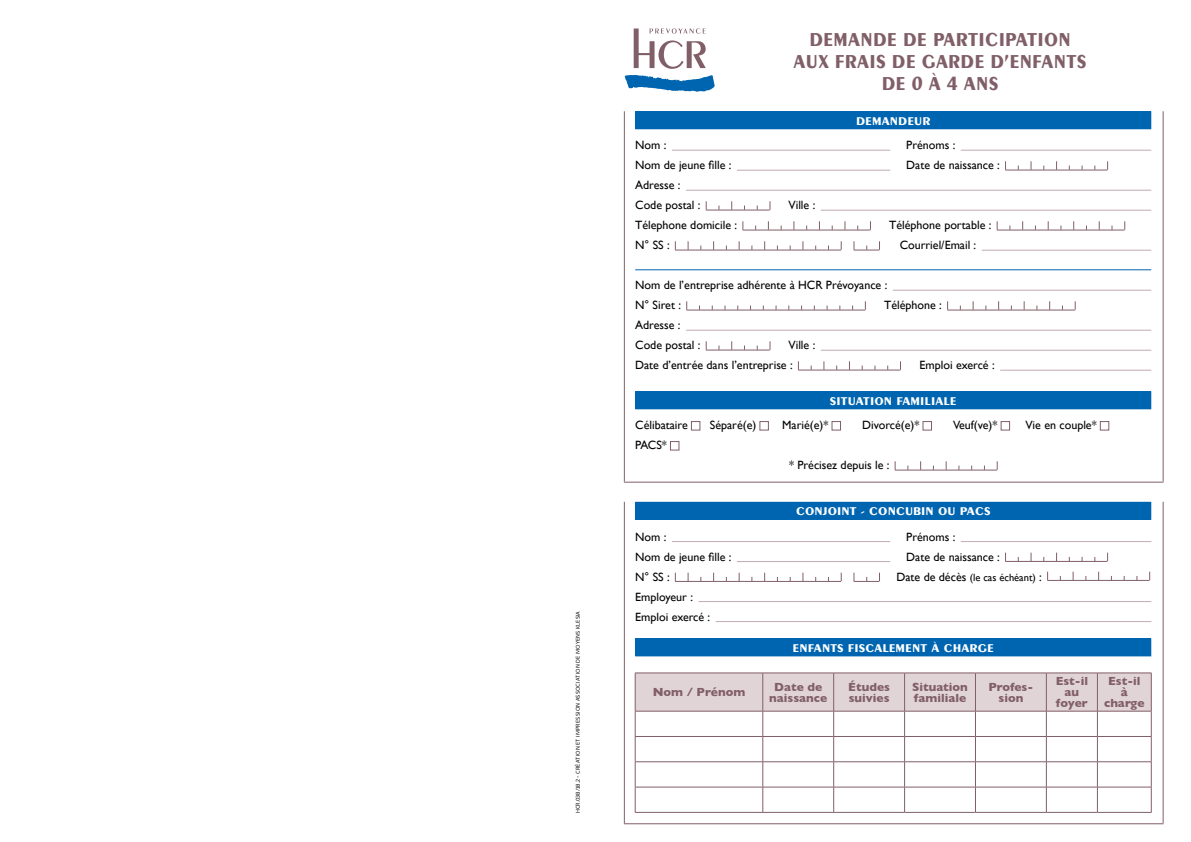
<style>
.page{position:relative;width:1191px;height:842px;background:#fff}
.page>*{position:absolute;margin:0;border:0;box-sizing:border-box;transform-origin:0 0}
.t1{font:700 20px/22px "Peignot LT";letter-spacing:.015em;color:#815f68;text-align:center;scale:.9 1}
.t2{font:12px/20px "Gill Sans";color:#000}
.t3{font:700 12px/11px "Gill Sans";color:#815f68;text-align:center}
.t4{font:700 12px "Peignot LT";letter-spacing:.01em;color:#fff}
.t5{font:10.5px "Gill Sans";color:#000}
.t6{font:5.5px "Kyrial Display Pro";letter-spacing:.025em;color:#000}
.s1{font-size:12px}
</style>
<div class="page">
<svg style="left:633px;top:28px;width:73px;height:41px"></svg>
<svg style="left:625px;top:75px;width:89px;height:17px"></svg>
<hr style="left:672px;top:150px;width:218px;height:1px;background:#c1abb1">
<hr style="left:960px;top:150px;width:191px;height:1px;background:#c1abb1">
<hr style="left:737px;top:170px;width:153px;height:1px;background:#c1abb1">
<hr style="left:686px;top:190px;width:465px;height:1px;background:#c1abb1">
<hr style="left:820px;top:210px;width:331px;height:1px;background:#c1abb1">
<hr style="left:981px;top:250px;width:170px;height:1px;background:#c1abb1">
<hr style="left:635px;top:269px;width:516px;height:1px;background:#0065b0">
<hr style="left:893px;top:290px;width:258px;height:1px;background:#c1abb1">
<hr style="left:686px;top:330px;width:465px;height:1px;background:#c1abb1">
<hr style="left:820px;top:350px;width:331px;height:1px;background:#c1abb1">
<hr style="left:1000px;top:370px;width:151px;height:1px;background:#c1abb1">
<hr style="left:672px;top:541px;width:218px;height:1px;background:#c1abb1">
<hr style="left:960px;top:541px;width:191px;height:1px;background:#c1abb1">
<hr style="left:737px;top:561px;width:153px;height:1px;background:#c1abb1">
<hr style="left:698px;top:601px;width:453px;height:1px;background:#c1abb1">
<hr style="left:715px;top:621px;width:436px;height:1px;background:#c1abb1">
<div style="left:635px;top:112px;width:515px;height:17px;background:#0065b0"></div>
<div style="left:635px;top:111px;width:516px;height:18px;border:1px solid #0065b0"></div>
<hr style="left:1005px;top:170px;width:102px;height:1px;background:#815f68">
<hr style="left:706px;top:210px;width:63px;height:1px;background:#815f68">
<hr style="left:742px;top:230px;width:128px;height:1px;background:#815f68">
<hr style="left:997px;top:230px;width:127px;height:1px;background:#815f68">
<hr style="left:675px;top:250px;width:166px;height:1px;background:#815f68">
<svg style="left:853px;top:241px;width:27px;height:10px"></svg>
<hr style="left:686px;top:310px;width:179px;height:1px;background:#815f68">
<hr style="left:947px;top:310px;width:128px;height:1px;background:#815f68">
<hr style="left:706px;top:350px;width:63px;height:1px;background:#815f68">
<hr style="left:798px;top:370px;width:102px;height:1px;background:#815f68">
<div style="left:635px;top:392px;width:515px;height:17px;background:#0065b0"></div>
<div style="left:635px;top:391px;width:516px;height:18px;border:1px solid #0065b0"></div>
<div style="left:691px;top:421px;width:9px;height:9px;background:#fff;border:1px solid #815f68"></div>
<div style="left:759px;top:421px;width:9px;height:9px;background:#fff;border:1px solid #815f68"></div>
<div style="left:831px;top:421px;width:9px;height:9px;background:#fff;border:1px solid #815f68"></div>
<div style="left:922px;top:421px;width:9px;height:9px;background:#fff;border:1px solid #815f68"></div>
<div style="left:1000px;top:421px;width:9px;height:9px;background:#fff;border:1px solid #815f68"></div>
<div style="left:1100px;top:421px;width:9px;height:9px;background:#fff;border:1px solid #815f68"></div>
<div style="left:670px;top:441px;width:9px;height:9px;background:#fff;border:1px solid #815f68"></div>
<hr style="left:895px;top:470px;width:102px;height:1px;background:#815f68">
<div style="left:635px;top:502px;width:515px;height:17px;background:#0065b0"></div>
<div style="left:635px;top:502px;width:516px;height:18px;border:1px solid #0065b0"></div>
<hr style="left:1005px;top:561px;width:102px;height:1px;background:#815f68">
<hr style="left:675px;top:581px;width:166px;height:1px;background:#815f68">
<svg style="left:853px;top:573px;width:27px;height:9px"></svg>
<hr style="left:1047px;top:580px;width:102px;height:1px;background:#815f68">
<div style="left:635px;top:639px;width:515px;height:17px;background:#0065b0"></div>
<div style="left:635px;top:638px;width:516px;height:18px;border:1px solid #0065b0"></div>
<hr style="left:1151px;top:673px;width:1px;height:38px;background:#815f68">
<svg style="left:635px;top:673px;width:516px;height:139px"></svg>
<hr style="left:833px;top:787px;width:71px;height:1px;background:#815f68">
<svg style="left:833px;top:711px;width:1px;height:101px"></svg>
<hr style="left:904px;top:787px;width:71px;height:1px;background:#815f68">
<svg style="left:904px;top:711px;width:1px;height:101px"></svg>
<hr style="left:975px;top:787px;width:71px;height:1px;background:#815f68">
<svg style="left:975px;top:711px;width:1px;height:101px"></svg>
<hr style="left:1046px;top:787px;width:51px;height:1px;background:#815f68">
<svg style="left:1046px;top:711px;width:1px;height:101px"></svg>
<hr style="left:1097px;top:787px;width:54px;height:1px;background:#815f68">
<svg style="left:1097px;top:711px;width:1px;height:101px"></svg>
<svg style="left:1151px;top:711px;width:1px;height:101px"></svg>
<hr style="left:635px;top:812px;width:128px;height:1px;background:#815f68">
<hr style="left:763px;top:812px;width:70px;height:1px;background:#815f68">
<hr style="left:833px;top:812px;width:71px;height:1px;background:#815f68">
<hr style="left:904px;top:812px;width:71px;height:1px;background:#815f68">
<hr style="left:975px;top:812px;width:71px;height:1px;background:#815f68">
<hr style="left:1046px;top:812px;width:51px;height:1px;background:#815f68">
<hr style="left:1097px;top:812px;width:54px;height:1px;background:#815f68">
<hr style="left:624px;top:111px;width:1px;height:371px;background:#815f68">
<hr style="left:1162px;top:111px;width:1px;height:371px;background:#815f68">
<hr style="left:624px;top:482px;width:539px;height:1px;background:#815f68">
<hr style="left:624px;top:502px;width:1px;height:321px;background:#815f68">
<hr style="left:1162px;top:502px;width:1px;height:321px;background:#815f68">
<hr style="left:624px;top:823px;width:539px;height:1px;background:#815f68">
<p class="t6" style="left:574px;top:813px;width:204px;rotate:-90deg">HCR.038/18.2 - CRÉATION ET IMPRESSION ASSOCIATION DE MOYENS KLESIA</p>
<h1 class="t1" style="left:793px;top:29px;width:327px">DEMANDE DE PARTICIPATION<br>AUX FRAIS DE GARDE D’ENFANTS<br>DE 0 À 4 ANS</h1>
<p class="t4" style="left:856px;top:114px;width:76px">DEMANDEUR</p>
<p class="t2" style="left:635px;top:135px;width:33px">Nom :</p>
<p class="t2" style="left:906px;top:135px;width:51px">Prénoms :</p>
<p class="t2" style="left:635px;top:155px;width:98px">Nom de jeune fille :</p>
<p class="t2" style="left:906px;top:155px;width:95px">Date de naissance :</p>
<p class="t2" style="left:635px;top:175px;width:67px">Adresse :<br>Code postal :</p>
<p class="t2" style="left:788px;top:195px;width:28px">Ville :</p>
<p class="t2" style="left:635px;top:215px;width:103px">Télephone domicile :</p>
<p class="t2" style="left:889px;top:215px;width:104px">Téléphone portable :</p>
<p class="t2" style="left:635px;top:235px;width:36px">N° SS :</p>
<p class="t2" style="left:899px;top:235px;width:78px">Courriel/Email :</p>
<p class="t2" style="left:635px;top:275px;width:254px">Nom de l’entreprise adhérente à HCR Prévoyance :<br>N° Siret :</p>
<p class="t2" style="left:884px;top:295px;width:59px">Téléphone :</p>
<p class="t2" style="left:635px;top:315px;width:67px">Adresse :<br>Code postal :</p>
<p class="t2" style="left:635px;top:335px;width:182px;text-indent:153px">Ville :<br>Date d’entrée dans l’entreprise :</p>
<p class="t2" style="left:919px;top:355px;width:77px">Emploi exercé :</p>
<p class="t4" style="left:830px;top:394px;width:128px">SITUATION FAMILIALE</p>
<p class="t2" style="left:635px;top:415px;width:54px">Célibataire</p>
<p class="t2" style="left:710px;top:415px;width:48px">Séparé(e)</p>
<p class="t2" style="left:782px;top:415px;width:48px">Marié(e)*</p>
<p class="t2" style="left:862px;top:415px;width:59px">Divorcé(e)*</p>
<p class="t2" style="left:953px;top:415px;width:46px">Veuf(ve)*</p>
<p class="t2" style="left:1025px;top:415px;width:73px">Vie en couple*</p>
<p class="t2" style="left:635px;top:435px;width:33px">PACS*</p>
<p class="t2" style="left:789px;top:455px;width:102px">* Précisez depuis le :</p>
<p class="t4" style="left:796px;top:504px;width:196px">CONJOINT - CONCUBIN OU PACS</p>
<p class="t2" style="left:635px;top:526px;width:33px">Nom :</p>
<p class="t2" style="left:906px;top:526px;width:51px">Prénoms :</p>
<p class="t2" style="left:635px;top:546px;width:98px">Nom de jeune fille :</p>
<p class="t2" style="left:906px;top:546px;width:95px">Date de naissance :</p>
<p class="t2" style="left:635px;top:566px;width:36px">N° SS :</p>
<p class="t5" style="left:896px;top:571px;width:147px"><span class="s1">Date de décès</span> (le cas échéant) <span class="s1">:</span></p>
<p class="t2" style="left:635px;top:586px;width:77px">Employeur :<br>Emploi exercé :</p>
<p class="t4" style="left:792px;top:641px;width:203px">ENFANTS FISCALEMENT À CHARGE</p>
<p class="t3" style="left:652px;top:686px;width:94px">Nom / Prénom</p>
<p class="t3" style="left:769px;top:681px;width:59px">Date de naissance</p>
<p class="t3" style="left:848px;top:681px;width:43px;text-align:left">Études suivies</p>
<p class="t3" style="left:912px;top:681px;width:57px;text-align:left">Situation familiale</p>
<p class="t3" style="left:988px;top:681px;width:46px">Profes&shy;sion</p>
<p class="t3" style="left:1055px;top:675px;width:34px">Est-il au foyer</p>
<p class="t3" style="left:1104px;top:675px;width:42px">Est-il à charge</p>
</div>
